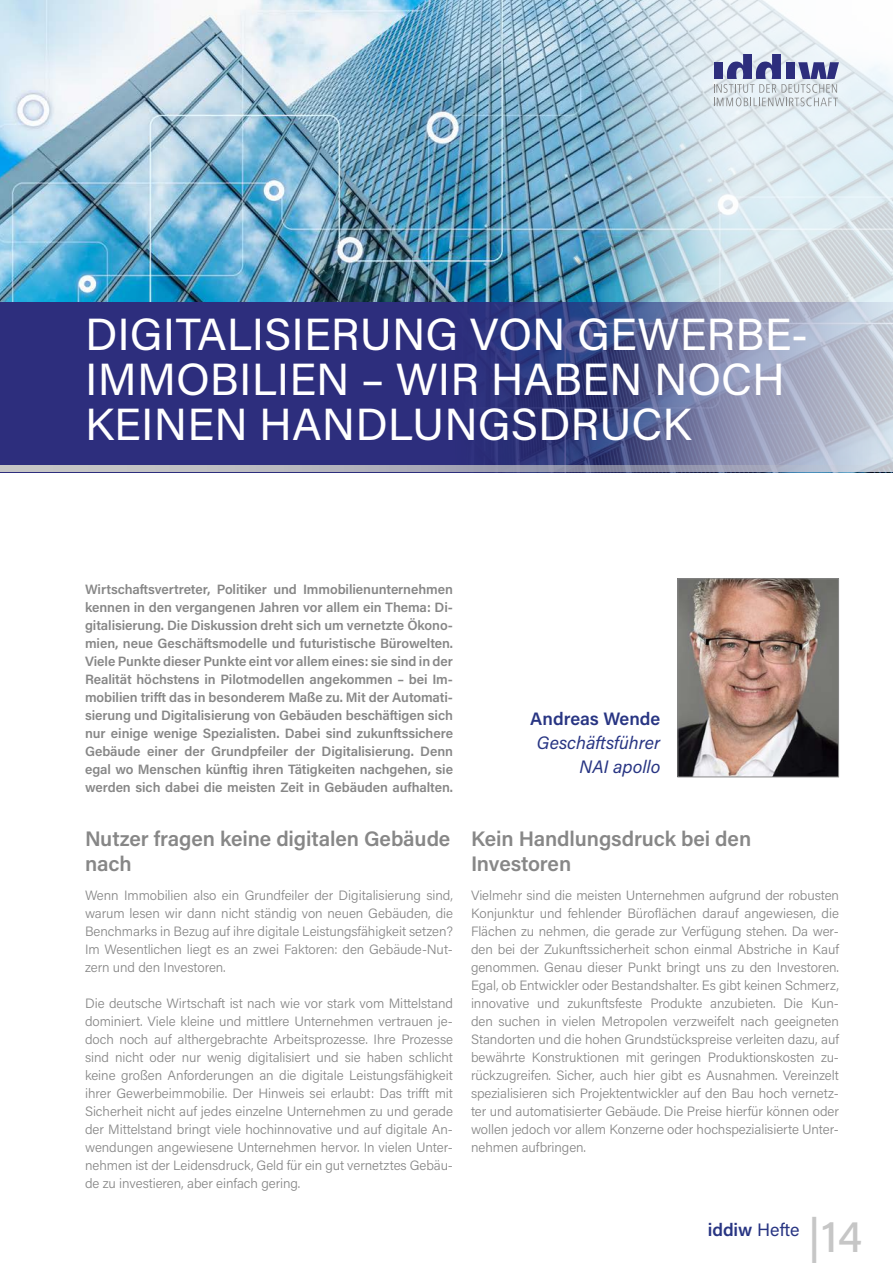
<style>
.page{position:relative;width:893px;height:1263px;background:#fff}
.page>*{position:absolute;margin:0;border:0;box-sizing:border-box;transform-origin:0 0}
.t1{font:45px/45px "Acumin Pro";color:#fff}
.t2{font:500 45px "Acumin Pro";color:#c6c6c6}
.t3{font:600 21px/25.2px "Acumin Pro";letter-spacing:-.005em;color:#878787}
.t4{font:italic 18px/24px "Acumin Pro";color:#283583;text-align:right}
.t5{font:600 18px "Acumin Pro";color:#283583}
.t6{font:300 13.5px/18px "Acumin Pro";letter-spacing:-.005em;color:#878787;text-align:justify}
.t7{font:600 13.5px/18px "Acumin Pro";letter-spacing:-.005em;color:#878787;text-align:justify}
.s1{font-weight:400}
</style>
<div class="page">
<img style="left:0;top:0;width:468px;height:302px">
<img style="left:468px;top:0;width:425px;height:302px">
<img style="left:679px;top:580px;width:158px;height:195px">
<div style="left:677px;top:578px;width:162px;height:199px;border:1px solid #878787"></div>
<svg style="left:0;top:302px;width:893px;height:164px;background:#4c508e"></svg>
<svg style="left:0;top:466px;width:893px;height:6px;background:#adafbc"></svg>
<svg style="left:714px;top:54px;width:125px;height:52px;background:#afb5cc"></svg>
<h1 class="t1" style="left:85px;top:309px;width:725px">DIGITALISIERUNG VON GEWERBE-<br>IMMOBILIEN – WIR HABEN NOCH<br>KEINEN HANDLUNGSDRUCK</h1>
<p class="t7" style="left:85px;top:580px;width:369px">Wirtschaftsvertreter, Politiker und Immobilienunternehmen kennen in den vergangenen Jahren vor allem ein Thema: Di&shy;gitalisierung. Die Diskussion dreht sich um vernetzte Ökono&shy;mien, neue Geschäftsmodelle und futuristische Bürowelten.<br>Viele Punkte dieser Punkte eint vor allem eines: sie sind in der Realität höchstens in Pilotmodellen angekommen – bei Im&shy;mobilien trifft das in besonderem Maße zu. Mit der Automati&shy;sierung und Digitalisierung von Gebäuden beschäftigen sich nur einige wenige Spezialisten. Dabei sind zukunftssichere Gebäude einer der Grundpfeiler der Digitalisierung. Denn egal wo Menschen künftig ihren Tätigkeiten nachgehen, sie werden sich dabei die meisten Zeit in Gebäuden aufhalten.</p>
<h2 class="t3" style="left:85px;top:825px;width:367px">Nutzer fragen keine digitalen Gebäude nach</h2>
<p class="t6" style="left:85px;top:886px;width:369px">Wenn Immobilien also ein Grundfeiler der Digitalisierung sind, warum lesen wir dann nicht ständig von neuen Gebäuden, die Benchmarks in Bezug auf ihre digitale Leistungsfähigkeit setzen?<br>Im Wesentlichen liegt es an zwei Faktoren: den Gebäude-Nut&shy;zern und den Investoren.</p>
<p class="t6" style="left:85px;top:994px;width:369px">Die deutsche Wirtschaft ist nach wie vor stark vom Mittelstand dominiert. Viele kleine und mittlere Unternehmen vertrauen je&shy;doch noch auf althergebrachte Arbeitsprozesse. Ihre Prozesse sind nicht oder nur wenig digitalisiert und sie haben schlicht keine großen Anforderungen an die digitale Leistungsfähigkeit ihrer Gewerbeimmobilie. Der Hinweis sei erlaubt: Das trifft mit Sicherheit nicht auf jedes einzelne Unternehmen zu und gerade der Mittelstand bringt viele hochinnovative und auf digitale An&shy;wendungen angewiesene Unternehmen hervor. In vielen Unter&shy;nehmen ist der Leidensdruck, Geld für ein gut vernetztes Gebäu&shy;de zu investieren, aber einfach gering.</p>
<h3 class="t5" style="left:530px;top:706px;width:132px">Andreas Wende</h3>
<h3 class="t4" style="left:537px;top:730px;width:125px">Geschäftsführer<br>NAI apollo</h3>
<h2 class="t3" style="left:471px;top:825px;width:282px">Kein Handlungsdruck bei den<br>Investoren</h2>
<p class="t6" style="left:471px;top:886px;width:369px">Vielmehr sind die meisten Unternehmen aufgrund der robusten Konjunktur und fehlender Büroflächen darauf angewiesen, die Flächen zu nehmen, die gerade zur Verfügung stehen. Da wer&shy;den bei der Zukunftssicherheit schon einmal Abstriche in Kauf genommen. Genau dieser Punkt bringt uns zu den Investoren.<br>Egal, ob Entwickler oder Bestandshalter. Es gibt keinen Schmerz, innovative und zukunftsfeste Produkte anzubieten. Die Kun&shy;den suchen in vielen Metropolen verzweifelt nach geeigneten Standorten und die hohen Grundstückspreise verleiten dazu, auf bewährte Konstruktionen mit geringen Produktionskosten zu&shy;rückzugreifen. Sicher, auch hier gibt es Ausnahmen. Vereinzelt spezialisieren sich Projektentwickler auf den Bau hoch vernetz&shy;ter und automatisierter Gebäude. Die Preise hierfür können oder wollen jedoch vor allem Konzerne oder hochspezialisierte Unter&shy;nehmen aufbringen.</p>
<h3 class="t5" style="left:708px;top:1217px;width:93px">iddiw <span class="s1">Hefte</span></h3>
<h1 class="t2" style="left:808px;top:1205px;width:56px">|14</h1>
</div>
